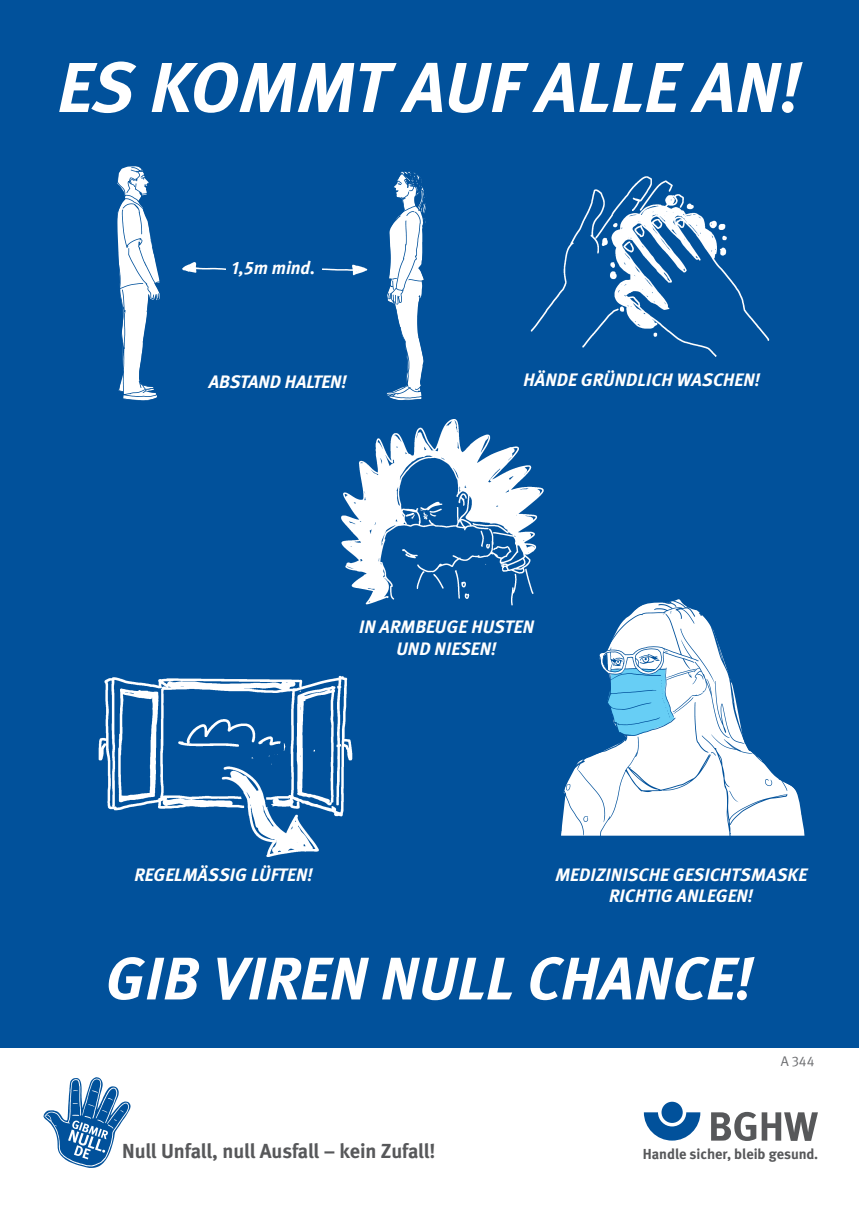
<style>
.page{position:relative;width:859px;height:1208px;background:#fff}
.page>*{position:absolute;margin:0;border:0;box-sizing:border-box;transform-origin:0 0}
.t1{font:italic 700 70.5px "DGUV Meta";letter-spacing:.01em;color:#fff}
.t2{font:italic 700 60px "DGUV Meta";letter-spacing:.01em;color:#fff}
.t3{font:700 20.3px "DGUV Meta";letter-spacing:-.01em;color:#57585a}
.t4{font:italic 700 18px/21.6px "DGUV Meta";letter-spacing:.01em;color:#fff;text-align:center}
.t5{font:700 14.5px "DGUV Meta";color:#57585a}
.t6{font:14px "DGUV Meta";color:#6c6d70}
</style>
<div class="page">
<div style="left:0;top:0;width:859px;height:1048px;background:#01519b"></div>
<svg style="left:644px;top:1112px;width:56px;height:28px"></svg>
<div style="left:661px;top:1101px;width:22px;height:22px;background:#01519b;border-radius:50%"></div>
<svg style="left:711px;top:1111px;width:45px;height:30px"></svg>
<svg style="left:762px;top:1112px;width:56px;height:28px"></svg>
<img style="left:43px;top:1077px;width:88px;height:91px">
<img style="left:530px;top:176px;width:240px;height:181px">
<img style="left:341px;top:419px;width:203px;height:187px">
<img style="left:98px;top:675px;width:255px;height:182px">
<img style="left:117px;top:166px;width:43px;height:235px">
<img style="left:386px;top:171px;width:40px;height:230px">
<img style="left:182px;top:248px;width:210px;height:45px">
<div style="left:226px;top:260px;width:95px;height:45px;background:#01519b"></div>
<img style="left:561px;top:599px;width:244px;height:237px">
<h1 class="t1" style="left:58px;top:46px;width:745px">ES KOMMT AUF ALLE AN!</h1>
<p class="t4" style="left:232px;top:257px;width:85px">1,5m mind.</p>
<p class="t4" style="left:209px;top:371px;width:140px">ABSTAND HALTEN!</p>
<p class="t4" style="left:523px;top:369px;width:238px">HÄNDE GRÜNDLICH WASCHEN!</p>
<p class="t4" style="left:359px;top:617px;width:176px">IN ARMBEUGE HUSTEN<br>UND NIESEN!</p>
<p class="t4" style="left:134px;top:864px;width:180px">REGELMÄSSIG LÜFTEN!</p>
<p class="t4" style="left:555px;top:864px;width:253px">MEDIZINISCHE GESICHTSMASKE<br>RICHTIG ANLEGEN!</p>
<h2 class="t2" style="left:106px;top:943px;width:650px">GIB VIREN NULL CHANCE!</h2>
<p class="t6" style="left:781px;top:1053px;width:35px">A 344</p>
<p class="t3" style="left:122px;top:1139px;width:315px">Null Unfall, null Ausfall – kein Zufall!</p>
<p class="t5" style="left:643px;top:1145px;width:177px">Handle sicher, bleib gesund.</p>
</div>
